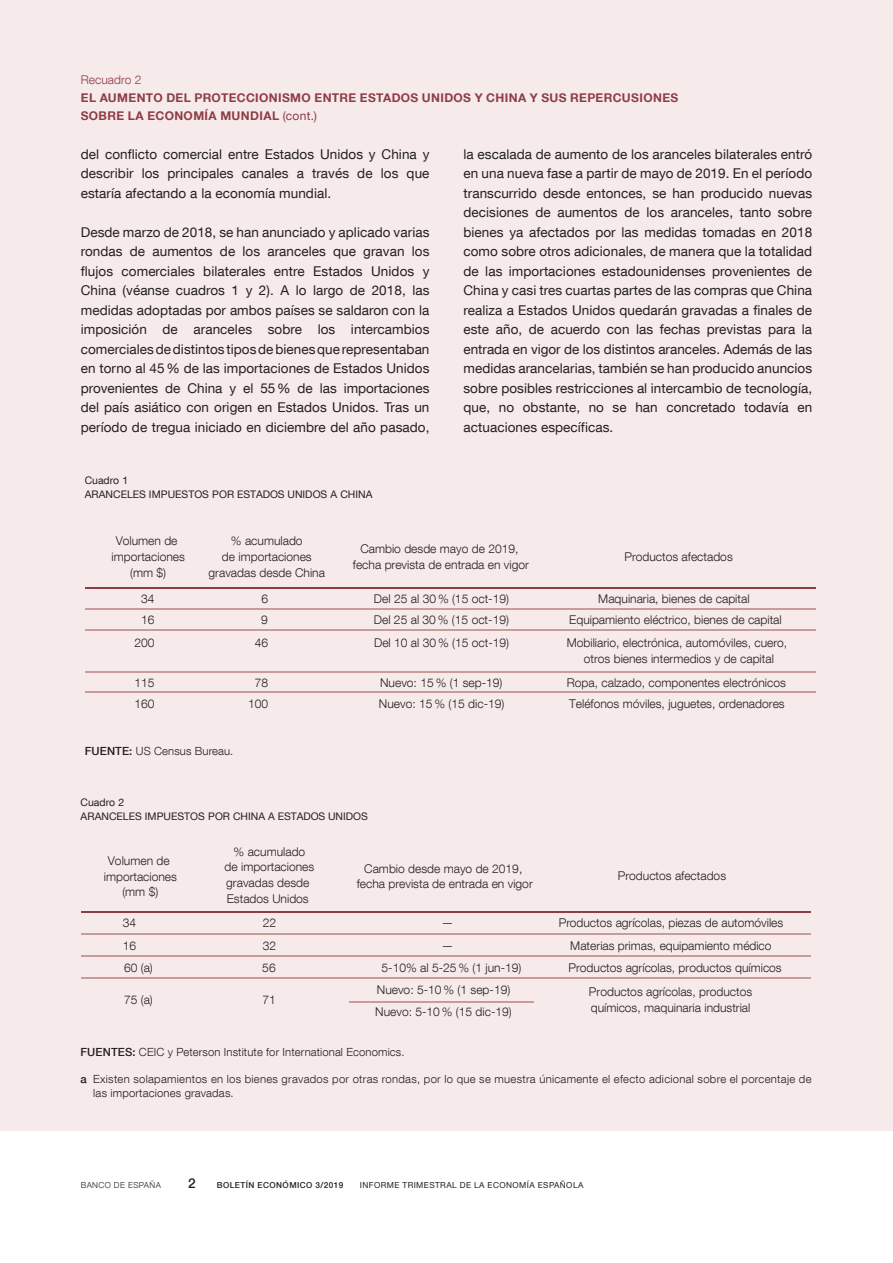
<style>
.page{position:relative;width:893px;height:1263px;background:#fff}
.page>*{position:absolute;margin:0;border:0;box-sizing:border-box;transform-origin:0 0}
.Texto_recuadro{font:13.5px/19.5px "Bd E Neue Helvetica";letter-spacing:.005em;color:#231f20;text-align:justify}
.t1{font:500 13.5px "Bd E Neue Helvetica";color:#231f20}
.t2{font:300 12px/15.9px "Bd E Neue Helvetica";color:#231f20;text-align:center}
.Título_recuadro{font:700 12px/18px "Bd E Neue Helvetica";letter-spacing:.03em;color:#8e3c45}
.Numero_recuadro{font:300 12px "Bd E Neue Helvetica";letter-spacing:.005em;color:#8e3c45}
.t3{font:300 11.25px/13.5px "Bd E Neue Helvetica";letter-spacing:.025em;color:#231f20}
.t4{font:10.5px "Bd E Neue Helvetica";color:#231f20}
.t5{font:8.25px "Bd E Neue Helvetica";letter-spacing:.05em;color:#231f20}
.t6{font:500 8.25px "Bd E Neue Helvetica";letter-spacing:.05em;color:#231f20}
.t7{font:300 8.25px "Bd E Neue Helvetica";letter-spacing:.05em;color:#231f20}
.s1{font-weight:400}
.s2{font-weight:500}
</style>
<div class="page">
<div style="left:0;top:0;width:893px;height:1131px;background:#f7eaeb"></div>
<hr style="left:85px;top:587px;width:731px;height:2px;background:#8e3c45">
<hr style="left:85px;top:608px;width:731px;height:1px;background:#cb9b9c">
<hr style="left:85px;top:629px;width:731px;height:1px;background:#cb9b9c">
<hr style="left:85px;top:671px;width:731px;height:1px;background:#cb9b9c">
<hr style="left:85px;top:692px;width:731px;height:1px;background:#cb9b9c">
<hr style="left:81px;top:911px;width:729px;height:1px;background:#8e3c45">
<hr style="left:81px;top:933px;width:729px;height:2px;background:#cb9b9c">
<hr style="left:81px;top:955px;width:729px;height:2px;background:#cb9b9c">
<hr style="left:81px;top:977px;width:729px;height:2px;background:#cb9b9c">
<hr style="left:349px;top:1001px;width:185px;height:1px;background:#cb9b9c">
<p class="Numero_recuadro" style="left:81px;top:72px;width:62px">Recuadro 2</p>
<p class="Título_recuadro" style="left:81px;top:88px;width:599px">EL AUMENTO DEL PROTECCIONISMO ENTRE ESTADOS UNIDOS Y CHINA Y SUS REPERCUSIONES<br>SOBRE LA ECONOMÍA MUNDIAL <span class="s1">(cont.)</span></p>
<p class="Texto_recuadro" style="left:81px;top:144px;width:350px">del conflicto comercial entre Estados Unidos y China y describir los principales canales a través de los que estaría afectando a la economía mundial.</p>
<p class="Texto_recuadro" style="left:81px;top:222px;width:350px">Desde marzo de 2018, se han anunciado y aplicado varias rondas de aumentos de los aranceles que gravan los flujos comerciales bilaterales entre Estados Unidos y China (véanse cuadros 1 y 2). A lo largo de 2018, las medidas adoptadas por ambos países se saldaron con la imposición de aranceles sobre los intercambios comerciales de distintos tipos de bienes que representaban en torno al 45% de las importaciones de Estados Unidos provenientes de China y el 55% de las importaciones del país asiático con origen en Estados Unidos. Tras un período de tregua iniciado en diciembre del año pasado,</p>
<p class="t4" style="left:85px;top:474px;width:45px">Cuadro 1</p>
<p class="t4" style="left:85px;top:488px;width:289px">ARANCELES IMPUESTOS POR ESTADOS UNIDOS A CHINA</p>
<p class="Texto_recuadro" style="left:463px;top:144px;width:350px">la escalada de aumento de los aranceles bilaterales entró en una nueva fase a partir de mayo de 2019. En el período transcurrido desde entonces, se han producido nuevas decisiones de aumentos de los aranceles, tanto sobre bienes ya afectados por las medidas tomadas en 2018 como sobre otros adicionales, de manera que la totalidad de las importaciones estadounidenses provenientes de China y casi tres cuartas partes de las compras que China realiza a Estados Unidos quedarán gravadas a finales de este año, de acuerdo con las fechas previstas para la entrada en vigor de los distintos aranceles. Además de las medidas arancelarias, también se han producido anuncios sobre posibles restricciones al intercambio de tecnología, que, no obstante, no se han concretado todavía en actuaciones específicas.</p>
<p class="t2" style="left:112px;top:533px;width:75px">Volumen de importaciones (mm $)</p>
<p class="t2" style="left:209px;top:533px;width:118px">% acumulado<br>de importaciones gravadas desde China</p>
<p class="t2" style="left:353px;top:541px;width:178px">Cambio desde mayo de 2019, fecha prevista de entrada en vigor</p>
<p class="t2" style="left:624px;top:548px;width:110px">Productos afectados</p>
<p class="t2" style="left:141px;top:590px;width:15px">34</p>
<p class="t2" style="left:261px;top:590px;width:8px">6</p>
<p class="t2" style="left:374px;top:590px;width:137px">Del 25 al 30 % (15 oct-19)</p>
<p class="t2" style="left:598px;top:590px;width:153px">Maquinaria, bienes de capital</p>
<p class="t2" style="left:141px;top:611px;width:15px">16</p>
<p class="t2" style="left:261px;top:611px;width:8px">9</p>
<p class="t2" style="left:374px;top:611px;width:137px">Del 25 al 30 % (15 oct-19)</p>
<p class="t2" style="left:569px;top:611px;width:214px">Equipamiento eléctrico, bienes de capital</p>
<p class="t2" style="left:135px;top:635px;width:22px">200</p>
<p class="t2" style="left:255px;top:635px;width:15px">46</p>
<p class="t2" style="left:374px;top:635px;width:137px">Del 10 al 30 % (15 oct-19)</p>
<p class="t2" style="left:567px;top:635px;width:222px">Mobiliario, electrónica, automóviles, cuero, otros bienes intermedios y de capital</p>
<p class="t2" style="left:135px;top:674px;width:22px">115</p>
<p class="t2" style="left:255px;top:674px;width:15px">78</p>
<p class="t2" style="left:380px;top:674px;width:124px">Nuevo: 15 % (1 sep-19)</p>
<p class="t2" style="left:567px;top:674px;width:220px">Ropa, calzado, componentes electrónicos</p>
<p class="t2" style="left:135px;top:695px;width:22px">160</p>
<p class="t2" style="left:248px;top:695px;width:22px">100</p>
<p class="t2" style="left:379px;top:695px;width:127px">Nuevo: 15 % (15 dic-19)</p>
<p class="t2" style="left:569px;top:695px;width:217px">Teléfonos móviles, juguetes, ordenadores</p>
<p class="t3" style="left:85px;top:744px;width:150px"><span class="s2">FUENTE:</span> US Census Bureau.</p>
<p class="t4" style="left:81px;top:795px;width:45px">Cuadro 2</p>
<p class="t4" style="left:81px;top:810px;width:289px">ARANCELES IMPUESTOS POR CHINA A ESTADOS UNIDOS</p>
<p class="t2" style="left:104px;top:852px;width:75px">Volumen de importaciones (mm $)</p>
<p class="t2" style="left:225px;top:843px;width:91px">% acumulado<br>de importaciones gravadas desde</p>
<p class="t2" style="left:227px;top:890px;width:83px">Estados Unidos</p>
<p class="t2" style="left:357px;top:860px;width:177px">Cambio desde mayo de 2019, fecha prevista de entrada en vigor</p>
<p class="t2" style="left:618px;top:868px;width:110px">Productos afectados</p>
<p class="t2" style="left:123px;top:915px;width:15px">34</p>
<p class="t2" style="left:263px;top:915px;width:15px">22</p>
<p class="t2" style="left:441px;top:915px;width:14px">—</p>
<p class="t2" style="left:559px;top:915px;width:226px">Productos agrícolas, piezas de automóviles</p>
<p class="t2" style="left:123px;top:937px;width:15px">16</p>
<p class="t2" style="left:263px;top:937px;width:15px">32</p>
<p class="t2" style="left:441px;top:937px;width:14px">—</p>
<p class="t2" style="left:570px;top:937px;width:203px">Materias primas, equipamiento médico</p>
<p class="t2" style="left:124px;top:959px;width:30px">60 (a)</p>
<p class="t2" style="left:262px;top:959px;width:15px">56</p>
<p class="t2" style="left:382px;top:959px;width:141px">5-10% al 5-25 % (1 jun-19)</p>
<p class="t2" style="left:568px;top:959px;width:215px">Productos agrícolas, productos químicos</p>
<p class="t2" style="left:124px;top:991px;width:30px">75 (a)</p>
<p class="t2" style="left:263px;top:991px;width:15px">71</p>
<p class="t2" style="left:375px;top:979px;width:138px;line-height:21.9px;text-align:left">Nuevo: 5-10 % (1 sep-19)<br>Nuevo: 5-10 % (15 dic-19)</p>
<p class="t2" style="left:589px;top:983px;width:165px;text-align:left">Productos agrícolas, productos químicos, maquinaria industrial</p>
<p class="t3" style="left:80px;top:1045px;width:326px"><span class="s2">FUENTES:</span> CEIC y Peterson Institute for International Economics.</p>
<p class="t3" style="left:93px;top:1072px;width:720px;text-indent:-13px"><span class="s2">a</span> Existen solapamientos en los bienes gravados por otras rondas, por lo que se muestra únicamente el efecto adicional sobre el porcentaje de las importaciones gravadas.</p>
<p class="t7" style="left:81px;top:1180px;width:82px">BANCO DE ESPAÑA</p>
<p class="t1" style="left:188px;top:1175px;width:9px">2</p>
<p class="t6" style="left:217px;top:1180px;width:128px">BOLETÍN ECONÓMICO 3/2019</p>
<p class="t5" style="left:360px;top:1180px;width:225px">INFORME TRIMESTRAL DE LA ECONOMÍA ESPAÑOLA</p>
</div>
